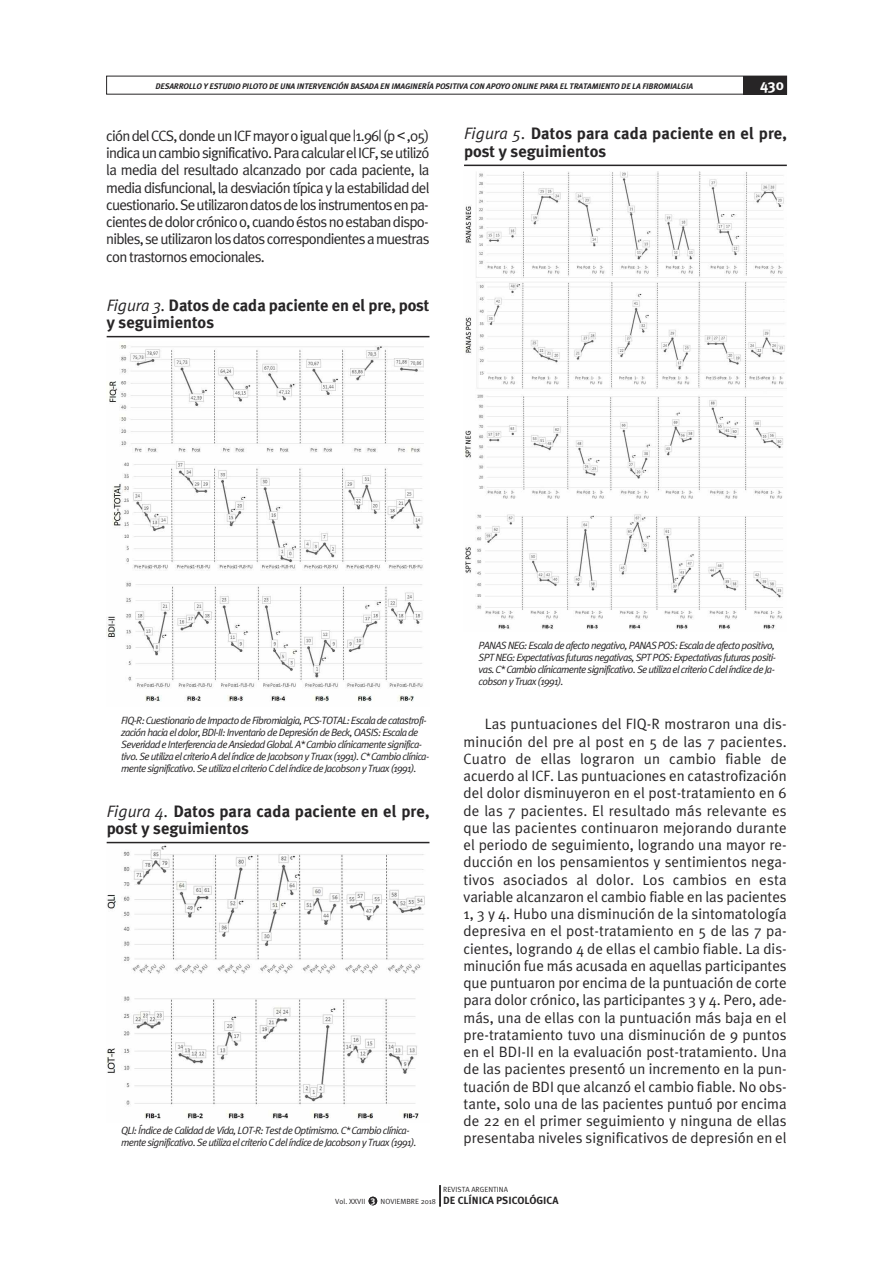
<style>
.page{position:relative;width:893px;height:1263px;background:#fff}
.page>*{position:absolute;margin:0;border:0;box-sizing:border-box;transform-origin:0 0}
.t1{font:700 16.5px/17.2px "Meta Plus";color:#272526}
.t2{font:15px/17.2px "Meta Plus Normal";color:#272526;text-align:justify}
.t3{font:700 15px "Meta Plus";color:#fff}
.t4{font:italic 10.5px/12px "Meta Plus Normal";letter-spacing:-.06em;color:#272526}
.t5{font:italic 700 8.1px "Meta Plus";letter-spacing:-.015em;color:#272526}
.t6{font:7.5px/11.4px "Meta Plus Normal";color:#272526}
.s1{font-family:"Arial"}
.s2{font-family:"Meta Plus Normal";font-weight:400;font-style:italic}
.s3{font-family:"Meta Plus";font-weight:700;font-size:9px;color:#fff}
.s4{font-family:"Meta Plus";font-weight:700;font-size:10.5px}
</style>
<div class="page">
<div style="left:743px;top:76px;width:43px;height:18px;background:#272526"></div>
<hr style="left:439px;top:1185px;width:2px;height:21px;background:#272526">
<div style="left:369px;top:1197px;width:8px;height:8px;background:#272526;border-radius:50%"></div>
<img style="left:106px;top:345px;width:318px;height:357px">
<img style="left:106px;top:845px;width:319px;height:275px">
<hr style="left:107px;top:336px;width:322px;height:1px;background:#272526">
<img style="left:465px;top:171px;width:322px;height:459px">
<hr style="left:464px;top:165px;width:323px;height:1px;background:#272526">
<hr style="left:107px;top:842px;width:322px;height:1px;background:#272526">
<p class="t5" style="left:156px;top:81px;width:539px">DESARROLLO Y ESTUDIO PILOTO DE UNA INTERVENCIÓN BASADA EN IMAGINERÍA POSITIVA CON APOYO ONLINE PARA EL TRATAMIENTO DE LA FIBROMIALGIA</p>
<p class="t3" style="left:760px;top:76px;width:26px">430</p>
<p class="t2" style="left:106px;top:127px;width:325px">cióndelCCS,dondeunICFmayoroigualque|1.96|(p<span class="s1">˂</span>,05) indicauncambiosignificativo.ParacalcularelICF,seutilizó la media del resultado alcanzado por cada paciente, la media disfuncional, la desviación típica y la estabilidad del cuestionario.Seutilizarondatosdelosinstrumentosenpa&shy;cientesdedolorcrónicoo,cuandoéstosnoestabandispo&shy;nibles,seutilizaronlosdatoscorrespondientesamuestras con trastornos emocionales.</p>
<p class="t1" style="left:107px;top:296px;width:324px"><span class="s2">Figura 3.</span> Datos de cada paciente en el pre, post y seguimientos</p>
<p class="t1" style="left:464px;top:125px;width:324px"><span class="s2">Figura 5.</span> Datos para cada paciente en el pre, post y seguimientos</p>
<p class="t4" style="left:121px;top:714px;width:309px">FIQ-R: Cuestionario de Impacto de Fibromialgia, PCS-TOTAL: Escala de catastrofi&shy;zación hacia el dolor, BDI-II: Inventario de Depresión de Beck, OASIS: Escala de Severidad e Interferencia de Ansiedad Global. A* Cambio clínicamente significa&shy;tivo. Se utiliza el criterio A del índice de Jacobson y Truax (1991). C* Cambio clínica&shy;mente significativo. Se utiliza el criterio C del índice de Jacobson y Truax (1991).</p>
<p class="t1" style="left:107px;top:802px;width:324px"><span class="s2">Figura 4.</span> Datos para cada paciente en el pre, post y seguimientos</p>
<p class="t4" style="left:121px;top:1124px;width:297px">QLI: Índice de Calidad de Vida, LOT-R: Test de Optimismo. C* Cambio clínica&shy;mente significativo. Se utiliza el criterio C del índice de Jacobson y Truax (1991).</p>
<p class="t4" style="left:479px;top:639px;width:299px;text-align:justify">PANAS NEG: Escala de afecto negativo, PANAS POS: Escala de afecto positivo, SPT NEG: Expectativas futuras negativas, SPT POS: Expectativas futuras positi&shy;vas. C* Cambio clínicamente significativo. Se utiliza el criterio C del índice de Ja&shy;cobson y Truax (1991).</p>
<p class="t2" style="left:463px;top:715px;width:325px;text-indent:21px">Las puntuaciones del FIQ-R mostraron una dis&shy;minución del pre al post en 5 de las 7 pacientes.<br>Cuatro de ellas lograron un cambio fiable de acuerdo al ICF. Las puntuaciones en catastrofización del dolor disminuyeron en el post-tratamiento en 6 de las 7 pacientes. El resultado más relevante es que las pacientes continuaron mejorando durante el periodo de seguimiento, logrando una mayor re&shy;ducción en los pensamientos y sentimientos nega&shy;tivos asociados al dolor. Los cambios en esta variable alcanzaron el cambio fiable en las pacientes 1, 3 y 4. hubo una disminución de la sintomatología depresiva en el post-tratamiento en 5 de las 7 pa&shy;cientes, logrando 4 de ellas el cambio fiable. La dis&shy;minución fue más acusada en aquellas participantes que puntuaron por encima de la puntuación de corte para dolor crónico, las participantes 3 y 4. Pero, ade&shy;más, una de ellas con la puntuación más baja en el pre-tratamiento tuvo una disminución de 9 puntos en el BDI-II en la evaluación post-tratamiento. una de las pacientes presentó un incremento en la pun&shy;tuación de BDI que alcanzó el cambio fiable. No obs&shy;tante, solo una de las pacientes puntuó por encima de 22 en el primer seguimiento y ninguna de ellas presentaba niveles significativos de depresión en el</p>
<p class="t6" style="left:335px;top:1184px;width:225px;text-indent:108px">REVISTA ARGENTINA<br>Vol. XXVII <span class="s3">3</span> NOVIEMBRE 2018 <span class="s4">DE CLÍNICA PSICOLÓGICA</span></p>
</div>
